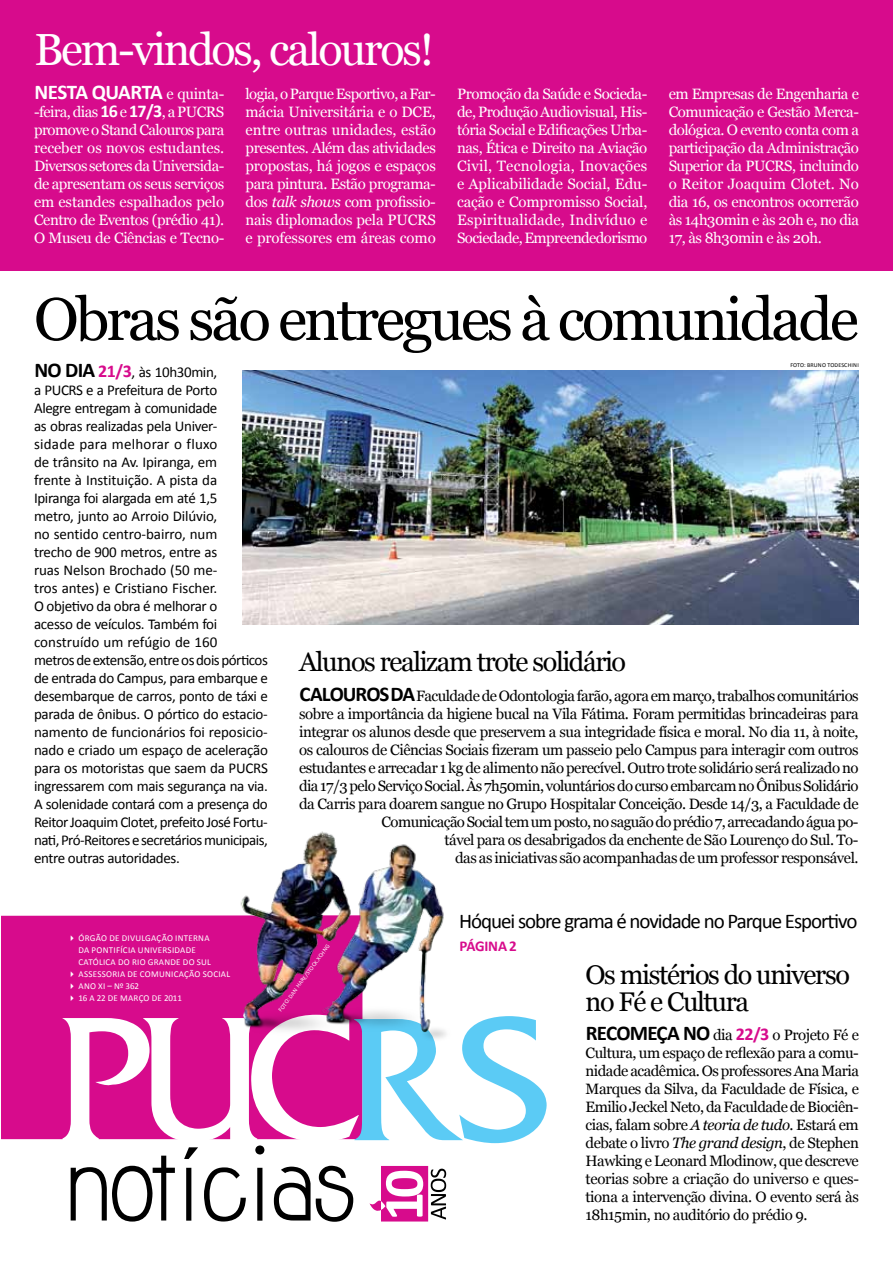
<style>
.page{position:relative;width:893px;height:1263px;background:#fff}
.page>*{position:absolute;margin:0;border:0;box-sizing:border-box;transform-origin:0 0}
.t1{font:60px "Georgia";letter-spacing:-.05em;color:#000}
.t2{font:45px "Georgia";letter-spacing:-.05em;color:#fff}
.t3{font:27px/27px "Georgia";letter-spacing:-.05em;color:#000}
.t4{font:21px "Calibri";letter-spacing:-.05em;color:#000}
.t5{font:700 21px "Calibri";letter-spacing:-.03em;color:#fff}
.t6{font:15px/18px "Georgia";letter-spacing:-.03em;color:#000;text-align:right}
.t7{font:15px/18px "Georgia";letter-spacing:-.03em;color:#fff;text-align:justify}
.t8{font:15px/18px "Calibri";letter-spacing:-.025em;color:#000}
.t9{font:700 15px "Calibri";letter-spacing:-.01em;color:#d70b8c}
.t10{font:9px/12px "Calibri";letter-spacing:.03em;color:#fff}
.t11{font:6px "Calibri";color:#fff}
.t12{font:6px "Calibri";letter-spacing:.03em;color:#000}
.s1{font-family:"Georgia";font-weight:400;font-size:15px}
.s2{font-family:"Calibri";font-weight:700;font-size:18px}
.s3{font-style:italic}
.s4{font-weight:700;font-size:21px}
.s5{font-weight:700;font-size:18px;color:#d70b8c}
.s6{font-family:"Calibri";font-weight:700;font-size:21px}
.s7{font-family:"Calibri";font-weight:700;font-size:18px;color:#d70b8c}
</style>
<div class="page">
<img style="left:243px;top:370px;width:616px;height:254px">
<div style="left:1px;top:915px;width:361px;height:224px;background:#d70b8c"></div>
<svg style="left:63px;top:1016px;width:484px;height:206px"></svg>
<img style="left:187px;top:831px;width:317px;height:225px">
<div style="left:0;top:0;width:893px;height:270px;background:#d70b8c"></div>
<h2 class="t2" style="left:34px;top:22px;width:402px">Bem-vindos, calouros!</h2>
<h3 class="t5" style="left:34px;top:78px;width:191px">NESTA QUARTA <span class="s1">e quinta-</span></h3>
<p class="t7" style="left:34px;top:103px;width:192px">-feira, dias <span class="s2">16</span> e <span class="s2">17/3</span>, a PUCRS promove o Stand Calouros para receber os novos estudantes.<br>Diversos setores da Universida&shy;de apresentam os seus serviços em estandes espalhados pelo Centro de Eventos (prédio 41).<br>O Museu de Ciências e Tecno-</p>
<p class="t7" style="left:246px;top:85px;width:192px">logia, o Parque Esportivo, a Far&shy;mácia Universitária e o DCE, entre outras unidades, estão presentes. Além das atividades propostas, há jogos e espaços para pintura. Estão programa&shy;dos <span class="s3">talk shows</span> com profissio&shy;nais diplomados pela PUCRS e professores em áreas como</p>
<p class="t7" style="left:457px;top:85px;width:192px">Promoção da Saúde e Socieda&shy;de, Produção Audiovisual, His&shy;tória Social e Edificações Urba&shy;nas, Ética e Direito na Aviação Civil, Tecnologia, Inovações e Aplicabilidade Social, Edu&shy;cação e Compromisso Social, Espiritualidade, Indivíduo e Sociedade, Empreendedorismo</p>
<p class="t7" style="left:669px;top:85px;width:192px">em Empresas de Engenharia e Comunicação e Gestão Merca&shy;dológica. O evento conta com a participação da Administração Superior da PUCRS, incluindo o Reitor Joaquim Clotet. No dia 16, os encontros ocorrerão às 14h30min e às 20h e, no dia 17, às 8h30min e às 20h.</p>
<h1 class="t1" style="left:34px;top:283px;width:826px">Obras são entregues à comunidade</h1>
<p class="t8" style="left:34px;top:363px;width:235px"><span class="s4">NO DIA</span> <span class="s5">21/3</span>, às 10h30min,<br>a PUCRS e a Prefeitura de Porto<br>Alegre entregam à comunidade<br>as obras realizadas pela Univer-<br>sidade para melhorar o fluxo<br>de trânsito na Av. Ipiranga, em<br>frente à Instituição. A pista da<br>Ipiranga foi alargada em até 1,5<br>metro, junto ao Arroio Dilúvio,<br>no sentido centro-bairro, num<br>trecho de 900 metros, entre as<br>ruas Nelson Brochado (50 me-<br>tros antes) e Cristiano Fischer.<br>O objetivo da obra é melhorar o<br>acesso de veículos. Também foi construído um refúgio de 160<br>metros de extensão, entre os dois pórticos de entrada do Campus, para embarque e desembarque de carros, ponto de táxi e parada de ônibus. O pórtico do estacio&shy;namento de funcionários foi reposicio&shy;nado e criado um espaço de aceleração para os motoristas que saem da PUCRS ingressarem com mais segurança na via.<br>A solenidade contará com a presença do Reitor Joaquim Clotet, prefeito José Fortu&shy;nati, Pró-Reitores e secretários municipais, entre outras autoridades.</p>
<p class="t12" style="left:790px;top:361px;width:5px">Foto</p>
<p class="t12" style="left:804px;top:361px;width:12px">: Bruno</p>
<p class="t12" style="left:827px;top:361px;width:8px">Tode</p>
<p class="t12" style="left:841px;top:361px;width:10px">schini</p>
<h3 class="t3" style="left:299px;top:649px;width:329px">Alunos realizam trote solidário</h3>
<p class="t6" style="left:299px;top:687px;width:561px"><span class="s6">CALOUROS DA</span>Faculdade de Odontologia farão, agora em março, trabalhos comunitários sobre a importância da higiene bucal na Vila Fátima. Foram permitidas brincadeiras para integrar os alunos desde que preservem a sua integridade física e moral. No dia 11, à noite, os calouros de Ciências Sociais fizeram um passeio pelo Campus para interagir com outros estudantes e arrecadar 1 kg de alimento não perecível. Outro trote solidário será realizado no dia 17/3 pelo Serviço Social. Às 7h50min, voluntários do curso embarcam no Ônibus Solidário da Carris para doarem sangue no Grupo Hospitalar Conceição. Desde 14/3, a Faculdade de Comunicação Social tem um posto, no saguão do prédio 7, arrecadando água po-<br>tável para os desabrigados da enchente de São Lourenço do Sul. To-<br>das as iniciativas são acompanhadas de um professor responsável.</p>
<p class="t10" style="left:79px;top:932px;width:132px;text-indent:-11px">✔ ÓRGÃO DE DIVULGAÇÃO INTERNA da Ponti</p>
<p class="t10" style="left:116px;top:944px;width:34px">fícia Univer</p>
<p class="t10" style="left:168px;top:944px;width:10px">sidade</p>
<p class="t10" style="left:79px;top:956px;width:6px">Católi</p>
<p class="t10" style="left:106px;top:956px;width:55px">ca do Rio Grande</p>
<p class="t10" style="left:183px;top:956px;width:20px">do Sul</p>
<p class="t10" style="left:68px;top:968px;width:45px">✔ Assessoria</p>
<p class="t10" style="left:128px;top:968px;width:58px">de Comunicação</p>
<p class="t10" style="left:203px;top:968px;width:21px">Social</p>
<p class="t10" style="left:68px;top:980px;width:73px">✔ Ano Xi – Nº 362</p>
<p class="t10" style="left:68px;top:992px;width:116px">✔ 16 a 22 de março de 2011</p>
<p class="t11" style="left:276px;top:1008px;width:75px;rotate:-53deg">FOTO: Dan Hare /Sto ck.Xchng</p>
<h3 class="t4" style="left:459px;top:908px;width:400px">Hóquei sobre grama é novidade no Parque Esportivo</h3>
<p class="t9" style="left:460px;top:936px;width:59px">PÁGINA 2</p>
<h3 class="t3" style="left:585px;top:961px;width:266px">Os mistérios do universo no Fé e Cultura</h3>
<p class="t6" style="left:585px;top:1026px;width:275px;text-align:justify"><span class="s6">RECOMEÇA NO</span> dia <span class="s7">22/3</span> o Projeto Fé e Cultura, um espaço de reflexão para a comu&shy;nidade acadêmica. Os professores Ana Maria Marques da Silva, da Faculdade de Física, e Emilio Jeckel Neto, da Faculdade de Biociên&shy;cias, falam sobre <span class="s3">A teoria de tudo</span>. Estará em debate o livro <span class="s3">The grand design</span>, de Stephen Hawking e Leonard Mlodinow, que descreve teorias sobre a criação do universo e ques&shy;tiona a intervenção divina. O evento será às 18h15min, no auditório do prédio 9.</p>
</div>
